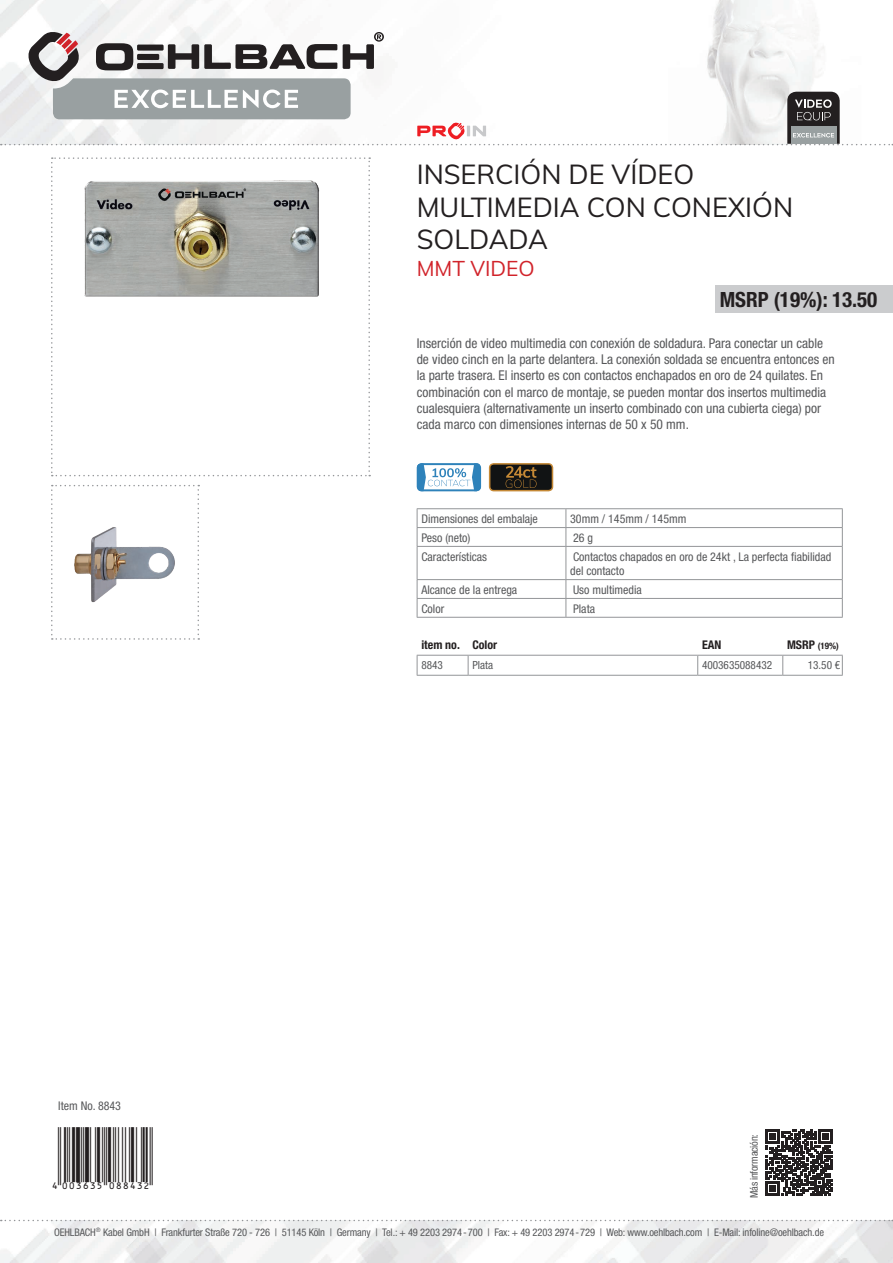
<style>
.page{position:relative;width:893px;height:1263px;background:#fff}
.page>*{position:absolute;margin:0;border:0;box-sizing:border-box;transform-origin:0 0}
.t1{font:27px/32.4px "Muli";color:#231f20}
.t2{font:27px "EAN";color:#231f20}
.t3{font:700 condensed 21px "Helvetica Neue LTW1 G";color:#231f20}
.t4{font:21px "Muli";color:#d1232a}
.t5{font:condensed 13.5px/16.2px "Helvetica Neue LTW1 G";color:#57585a}
.t6{font:condensed 12px/14.4px "Helvetica Neue LTW1 G";color:#57585a}
.t7{font:700 condensed 12px "Helvetica Neue LTW1 G";color:#231f20}
.t8{font:condensed 11.25px "Helvetica Neue LTW1 G";color:#57585a}
.t9{font:condensed 10.5px "Helvetica Neue LTW1 G";letter-spacing:-.01em;color:#57585a}
.t10{font:700 condensed 9px "Helvetica Neue LTW1 G";color:#231f20}
.s1{font-size:12px}
</style>
<div class="page">
<img style="left:0;top:1220px;width:893px;height:43px">
<img style="left:0;top:0;width:818px;height:145px">
<svg style="left:1px;top:1220px;width:892px;height:1px"></svg>
<svg style="left:51px;top:157px;width:319px;height:319px"></svg>
<svg style="left:51px;top:485px;width:148px;height:155px"></svg>
<svg style="left:417px;top:463px;width:64px;height:28px"></svg>
<svg style="left:489px;top:463px;width:64px;height:28px;background:#3d311e"></svg>
<svg style="left:766px;top:1129px;width:66px;height:67px"></svg>
<svg style="left:1px;top:31px;width:892px;height:114px"></svg>
<svg style="left:417px;top:654px;width:426px;height:21px"></svg>
<hr style="left:417px;top:675px;width:51px;height:1px;background:#939598">
<hr style="left:468px;top:675px;width:230px;height:1px;background:#939598">
<hr style="left:698px;top:675px;width:85px;height:1px;background:#939598">
<hr style="left:783px;top:675px;width:60px;height:1px;background:#939598">
<hr style="left:417px;top:655px;width:51px;height:1px;background:#939598">
<hr style="left:468px;top:655px;width:230px;height:1px;background:#939598">
<hr style="left:698px;top:655px;width:85px;height:1px;background:#939598">
<hr style="left:783px;top:655px;width:60px;height:1px;background:#939598">
<div style="left:715px;top:285px;width:178px;height:28px;background:#cbccce"></div>
<hr style="left:417px;top:508px;width:149px;height:1px;background:#939598">
<hr style="left:566px;top:508px;width:277px;height:1px;background:#939598">
<svg style="left:417px;top:509px;width:426px;height:37px"></svg>
<hr style="left:417px;top:546px;width:149px;height:1px;background:#939598">
<hr style="left:417px;top:547px;width:1px;height:32px;background:#939598">
<hr style="left:566px;top:546px;width:277px;height:1px;background:#939598">
<hr style="left:566px;top:547px;width:1px;height:32px;background:#939598">
<hr style="left:842px;top:547px;width:1px;height:32px;background:#939598">
<hr style="left:417px;top:579px;width:149px;height:1px;background:#939598">
<hr style="left:566px;top:579px;width:277px;height:1px;background:#939598">
<hr style="left:417px;top:598px;width:149px;height:1px;background:#939598">
<svg style="left:417px;top:580px;width:1px;height:37px"></svg>
<hr style="left:566px;top:598px;width:277px;height:1px;background:#939598">
<svg style="left:566px;top:580px;width:1px;height:37px"></svg>
<svg style="left:842px;top:580px;width:1px;height:37px"></svg>
<hr style="left:417px;top:617px;width:149px;height:1px;background:#939598">
<hr style="left:566px;top:617px;width:277px;height:1px;background:#939598">
<h1 class="t1" style="left:417px;top:157px;width:378px">INSERCIÓN DE VÍDEO<br>MULTIMEDIA CON CONEXIÓN<br>SOLDADA</h1>
<h2 class="t4" style="left:417px;top:253px;width:119px">MMT VIDEO</h2>
<h2 class="t3" style="left:720px;top:287px;width:159px">MSRP (19%): 13.50</h2>
<p class="t5" style="left:417px;top:335px;width:419px">Inserción de video multimedia con conexión de soldadura. Para conectar un cable de video cinch en la parte delantera. La conexión soldada se encuentra entonces en la parte trasera. El inserto es con contactos enchapados en oro de 24 quilates. En combinación con el marco de montaje, se pueden montar dos insertos multimedia cualesquiera (alternativamente un inserto combinado con una cubierta ciega) por cada marco con dimensiones internas de 50 x 50 mm.</p>
<p class="t6" style="left:421px;top:512px;width:118px">Dimensiones del embalaje</p>
<p class="t6" style="left:570px;top:512px;width:118px">30mm / 145mm / 145mm</p>
<p class="t6" style="left:421px;top:531px;width:51px">Peso (neto)</p>
<p class="t6" style="left:573px;top:531px;width:21px">26 g</p>
<p class="t6" style="left:421px;top:550px;width:67px">Características</p>
<p class="t6" style="left:570px;top:550px;width:263px">Contactos chapados en oro de 24kt , La perfecta fiabilidad del contacto</p>
<p class="t6" style="left:421px;top:583px;width:97px">Alcance de la entrega</p>
<p class="t6" style="left:573px;top:583px;width:70px">Uso multimedia</p>
<p class="t6" style="left:421px;top:602px;width:24px">Color</p>
<p class="t6" style="left:573px;top:602px;width:24px">Plata</p>
<p class="t7" style="left:421px;top:638px;width:77px">item no. Color</p>
<p class="t7" style="left:702px;top:638px;width:21px">EAN</p>
<p class="t10" style="left:787px;top:641px;width:53px"><span class="s1">MSRP</span> (19%)</p>
<p class="t8" style="left:421px;top:659px;width:23px">8843</p>
<p class="t8" style="left:472px;top:659px;width:22px">Plata</p>
<p class="t8" style="left:702px;top:659px;width:72px">4003635088432</p>
<p class="t8" style="left:808px;top:659px;width:34px">13.50 €</p>
<p class="t6" style="left:58px;top:1098px;width:64px">Item No. 8843</p>
<h1 class="t2" style="left:51px;top:1157px;width:103px">4":D=@GI#NVVRQP"</h1>
<p class="t9" style="left:748px;top:1198px;width:66px;rotate:-90deg">Más información:</p>
<p class="t9" style="left:54px;top:1226px;width:771px">OEHLBACH<sup>®</sup> Kabel GmbH | Frankfurter Straße 720 - 726 | 51145 Köln | Germany | Tel.: + 49 2203 2974-700 | Fax: + 49 2203 2974-729 | Web: www.oehlbach.com | E-Mail: infoline@oehlbach.de</p>
</div>
